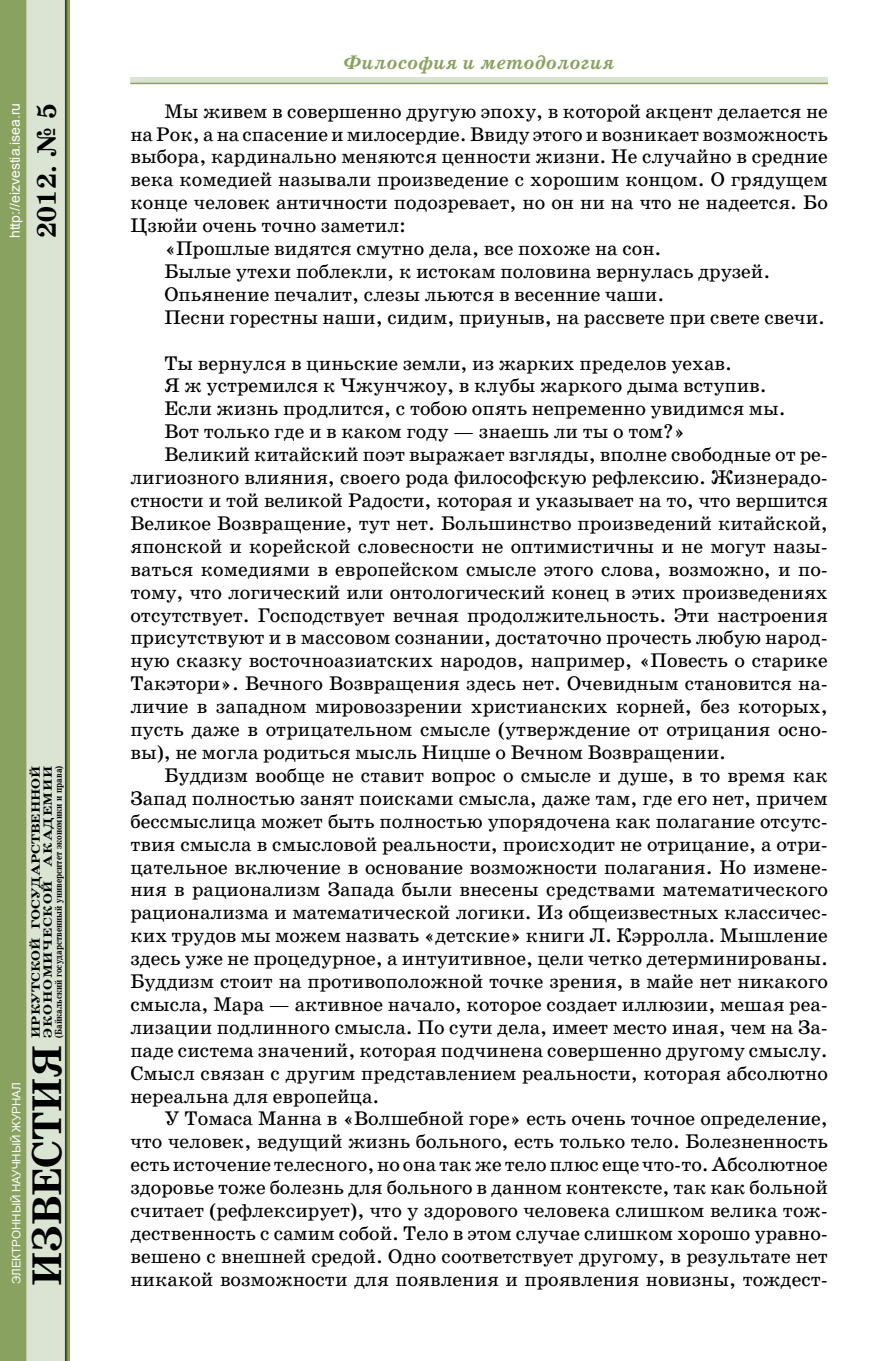
<style>
.page{position:relative;width:896px;height:1361px;background:#fff}
.page>*{position:absolute;margin:0;border:0;box-sizing:border-box;transform-origin:0 0}
.t1{font:700 42px "School Book C";color:#000}
.t2{font:700 27px "School Book C";color:#000}
.t3{font:20px "School Book C";color:#000}
.t4{font:italic 700 20px "School Book C";color:#89a260}
.t5{font:14px "Arial";color:#fff}
.t6{font:700 12px/12px "School Book C";color:#000;scale:1.25 1}
.t7{font:11.6px "Arial";color:#fff}
.t8{font:700 10px "School Book C";color:#000;scale:.85 1}
</style>
<div class="page">
<img style="left:0;top:0;width:70px;height:1361px">
<svg style="left:130px;top:77px;width:698px;height:6px;background:#d6e0cd"></svg>
<hr style="left:130px;top:83px;width:698px;height:1px;background:#89a260">
<p class="t5" style="left:6px;top:238px;width:137px;rotate:-90deg">http://eizvestia.isea.ru</p>
<h2 class="t2" style="left:32px;top:238px;width:136px;rotate:-90deg">2012. № 5</h2>
<p class="t7" style="left:9px;top:1284px;width:203px;rotate:-90deg">ЭЛЕКТРОННЫЙ НАУЧНЫЙ ЖУРНАЛ</p>
<p class="t6" style="left:30px;top:1037px;width:219px;rotate:-90deg">ИРКУТСКОЙ ГОСУДАРСТВЕННОЙ<br>ЭКОНОМИЧЕСКОЙ АКАДЕМИИ</p>
<p class="t8" style="left:53px;top:1037px;width:322px;rotate:-90deg">(Байкальский государственный университет экономики и права)</p>
<h1 class="t1" style="left:23px;top:1286px;width:243px;rotate:-90deg">ИЗВЕСТИЯ</h1>
<p class="t4" style="left:343px;top:51px;width:273px">Философия и методология</p>
<p class="t3" style="left:164px;top:100px;width:665px">Мы живем в совершенно другую эпоху, в которой акцент делается не</p>
<p class="t3" style="left:130px;top:123px;width:699px">на Рок, а на спасение и милосердие. Ввиду этого и возникает возможность</p>
<p class="t3" style="left:130px;top:146px;width:699px">выбора, кардинально меняются ценности жизни. Не случайно в средние</p>
<p class="t3" style="left:130px;top:169px;width:699px">века комедией называли произведение с хорошим концом. О грядущем</p>
<p class="t3" style="left:130px;top:192px;width:699px">конце человек античности подозревает, но он ни на что не надеется. Бо</p>
<p class="t3" style="left:130px;top:215px;width:277px">Цзюйи очень точно заметил:</p>
<p class="t3" style="left:164px;top:237px;width:498px">«Прошлые видятся смутно дела, все похоже на сон.</p>
<p class="t3" style="left:164px;top:260px;width:607px">Былые утехи поблекли, к истокам половина вернулась друзей.</p>
<p class="t3" style="left:164px;top:283px;width:501px">Опьянение печалит, слезы льются в весенние чаши.</p>
<p class="t3" style="left:164px;top:306px;width:662px">Песни горестны наши, сидим, приуныв, на рассвете при свете свечи.</p>
<p class="t3" style="left:164px;top:352px;width:569px">Ты вернулся в циньские земли, из жарких пределов уехав.</p>
<p class="t3" style="left:164px;top:375px;width:604px">Я ж устремился к Чжунчжоу, в клубы жаркого дыма вступив.</p>
<p class="t3" style="left:164px;top:398px;width:623px">Если жизнь продлится, с тобою опять непременно увидимся мы.</p>
<p class="t3" style="left:164px;top:421px;width:522px">Вот только где и в каком году — знаешь ли ты о том?»</p>
<p class="t3" style="left:164px;top:444px;width:665px">Великий китайский поэт выражает взгляды, вполне свободные от ре-</p>
<p class="t3" style="left:130px;top:466px;width:699px">лигиозного влияния, своего рода философскую рефлексию. Жизнерадо-</p>
<p class="t3" style="left:130px;top:489px;width:699px">стности и той великой Радости, которая и указывает на то, что вершится</p>
<p class="t3" style="left:130px;top:512px;width:699px">Великое Возвращение, тут нет. Большинство произведений китайской,</p>
<p class="t3" style="left:130px;top:535px;width:699px">японской и корейской словесности не оптимистичны и не могут назы-</p>
<p class="t3" style="left:130px;top:558px;width:699px">ваться комедиями в европейском смысле этого слова, возможно, и по-</p>
<p class="t3" style="left:130px;top:581px;width:699px">тому, что логический или онтологический конец в этих произведениях</p>
<p class="t3" style="left:130px;top:604px;width:699px">отсутствует. Господствует вечная продолжительность. Эти настроения</p>
<p class="t3" style="left:130px;top:627px;width:699px">присутствуют и в массовом сознании, достаточно прочесть любую народ-</p>
<p class="t3" style="left:130px;top:650px;width:699px">ную сказку восточноазиатских народов, например, «Повесть о старике</p>
<p class="t3" style="left:130px;top:673px;width:699px">Такэтори». Вечного Возвращения здесь нет. Очевидным становится на-</p>
<p class="t3" style="left:130px;top:695px;width:699px">личие в западном мировоззрении христианских корней, без которых,</p>
<p class="t3" style="left:130px;top:718px;width:699px">пусть даже в отрицательном смысле (утверждение от отрицания осно-</p>
<p class="t3" style="left:130px;top:741px;width:597px">вы), не могла родиться мысль Ницше о Вечном Возвращении.</p>
<p class="t3" style="left:164px;top:764px;width:665px">Буддизм вообще не ставит вопрос о смысле и душе, в то время как</p>
<p class="t3" style="left:130px;top:787px;width:699px">Запад полностью занят поисками смысла, даже там, где его нет, причем</p>
<p class="t3" style="left:130px;top:810px;width:699px">бессмыслица может быть полностью упорядочена как полагание отсутс-</p>
<p class="t3" style="left:130px;top:833px;width:699px">твия смысла в смысловой реальности, происходит не отрицание, а отри-</p>
<p class="t3" style="left:130px;top:856px;width:699px">цательное включение в основание возможности полагания. Но измене-</p>
<p class="t3" style="left:130px;top:879px;width:699px">ния в рационализм Запада были внесены средствами математического</p>
<p class="t3" style="left:130px;top:902px;width:699px">рационализма и математической логики. Из общеизвестных классичес-</p>
<p class="t3" style="left:130px;top:924px;width:699px">ких трудов мы можем назвать «детские» книги Л. Кэрролла. Мышление</p>
<p class="t3" style="left:130px;top:947px;width:699px">здесь уже не процедурное, а интуитивное, цели четко детерминированы.</p>
<p class="t3" style="left:130px;top:970px;width:699px">Буддизм стоит на противоположной точке зрения, в майе нет никакого</p>
<p class="t3" style="left:130px;top:993px;width:699px">смысла, Мара — активное начало, которое создает иллюзии, мешая реа-</p>
<p class="t3" style="left:130px;top:1016px;width:699px">лизации подлинного смысла. По сути дела, имеет место иная, чем на За-</p>
<p class="t3" style="left:130px;top:1039px;width:699px">паде система значений, которая подчинена совершенно другому смыслу.</p>
<p class="t3" style="left:130px;top:1062px;width:699px">Смысл связан с другим представлением реальности, которая абсолютно</p>
<p class="t3" style="left:130px;top:1085px;width:251px">нереальна для европейца.</p>
<p class="t3" style="left:164px;top:1108px;width:665px">У Томаса Манна в «Волшебной горе» есть очень точное определение,</p>
<p class="t3" style="left:130px;top:1131px;width:699px">что человек, ведущий жизнь больного, есть только тело. Болезненность</p>
<p class="t3" style="left:130px;top:1153px;width:699px">есть источение телесного, но она так же тело плюс еще что-то. Абсолютное</p>
<p class="t3" style="left:130px;top:1176px;width:699px">здоровье тоже болезнь для больного в данном контексте, так как больной</p>
<p class="t3" style="left:130px;top:1199px;width:699px">считает (рефлексирует), что у здорового человека слишком велика тож-</p>
<p class="t3" style="left:130px;top:1222px;width:699px">дественность с самим собой. Тело в этом случае слишком хорошо уравно-</p>
<p class="t3" style="left:130px;top:1245px;width:699px">вешено с внешней средой. Одно соответствует другому, в результате нет</p>
<p class="t3" style="left:130px;top:1268px;width:699px">никакой возможности для появления и проявления новизны, тождест-</p>
</div>
